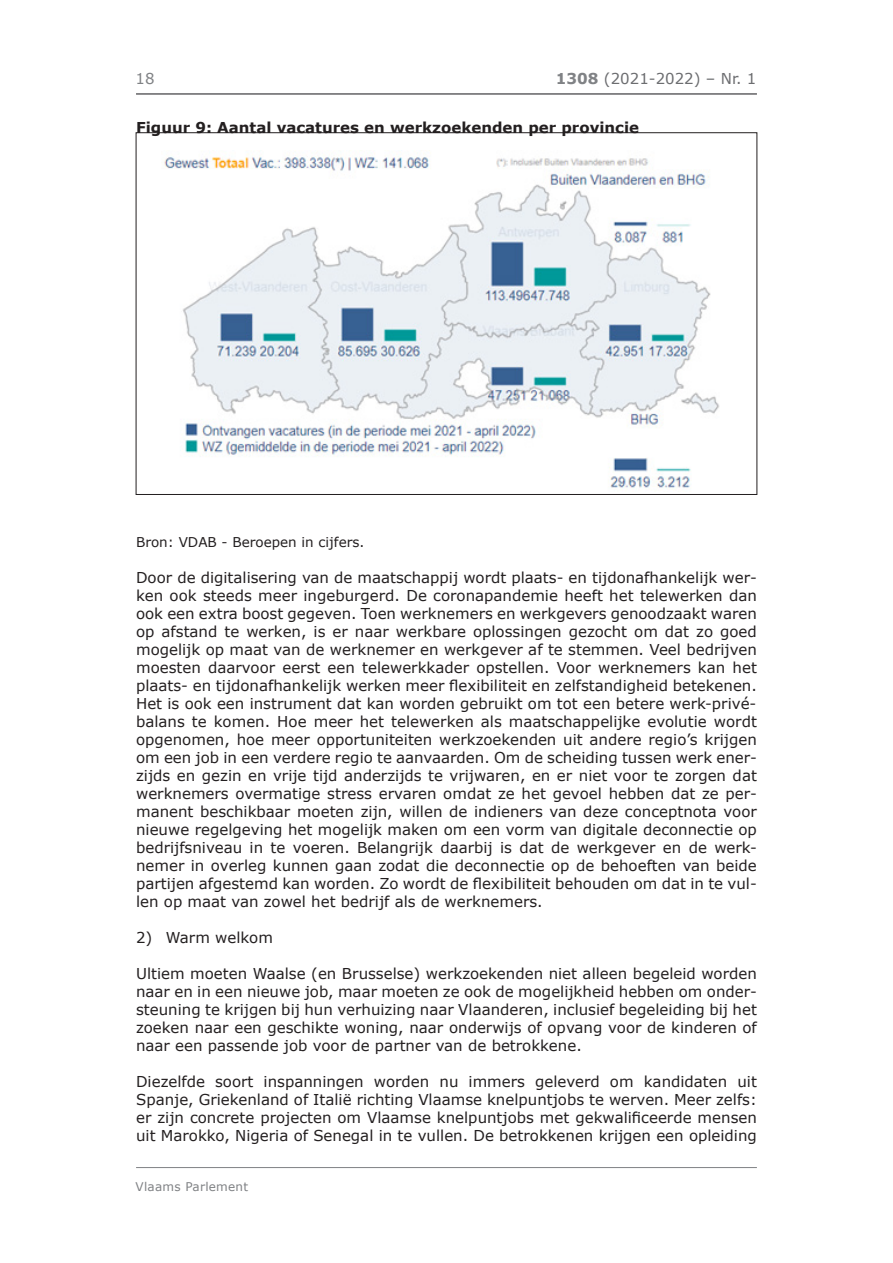
<style>
.page{position:relative;width:893px;height:1263px;background:#fff}
.page>*{position:absolute;margin:0;border:0;box-sizing:border-box;transform-origin:0 0}
.Body{font:15px/18px "Verdana";color:#231f20;text-align:justify}
.Body-2{font:700 15px "Verdana";color:#231f20}
.t1{font:15px "Verdana";color:#6c6d70}
.t2{font:15px "Verdana";color:#808285}
.Body-3{font:13.5px "Verdana";color:#231f20}
.t3{font:12px "Verdana";letter-spacing:.02em;color:#808285}
.s1{font-weight:700;color:#808285}
</style>
<div class="page">
<hr style="left:136px;top:94px;width:621px;height:1px;background:#808285">
<hr style="left:136px;top:1167px;width:621px;height:1px;background:#808285">
<img style="left:164px;top:150px;width:556px;height:338px">
<p class="t2" style="left:136px;top:68px;width:21px">18</p>
<p class="t1" style="left:556px;top:68px;width:202px"><span class="s1">1308</span> (2021-2022) – Nr. 1</p>
<p class="Body-2" style="left:136px;top:116px;width:505px">Figuur 9: Aantal vacatures en werkzoekenden per provincie</p>
<p class="Body-3" style="left:136px;top:532px;width:230px">Bron: VDAB - Beroepen in cijfers.</p>
<p class="Body" style="left:136px;top:568px;width:622px">Door de digitalisering van de maatschappij wordt plaats- en tijdonafhankelijk wer&shy;ken ook steeds meer ingeburgerd. De coronapandemie heeft het telewerken dan ook een extra boost gegeven. Toen werknemers en werkgevers genoodzaakt waren op afstand te werken, is er naar werkbare oplossingen gezocht om dat zo goed mogelijk op maat van de werknemer en werkgever af te stemmen. Veel bedrijven moesten daarvoor eerst een telewerkkader opstellen. Voor werknemers kan het plaats- en tijdonafhankelijk werken meer flexibiliteit en zelfstandigheid betekenen.<br>Het is ook een instrument dat kan worden gebruikt om tot een betere werk-privé-</p>
<p class="Body" style="left:136px;top:712px;width:622px">balans te komen. Hoe meer het telewerken als maatschappelijke evolutie wordt opgenomen, hoe meer opportuniteiten werkzoekenden uit andere regio’s krijgen om een job in een verdere regio te aanvaarden. Om de scheiding tussen werk ener&shy;zijds en gezin en vrije tijd anderzijds te vrijwaren, en er niet voor te zorgen dat werknemers overmatige stress ervaren omdat ze het gevoel hebben dat ze per&shy;manent beschikbaar moeten zijn, willen de indieners van deze conceptnota voor nieuwe regelgeving het mogelijk maken om een vorm van digitale deconnectie op bedrijfsniveau in te voeren. Belangrijk daarbij is dat de werkgever en de werk&shy;nemer in overleg kunnen gaan zodat die deconnectie op de behoeften van beide partijen afgestemd kan worden. Zo wordt de flexibiliteit behouden om dat in te vul&shy;len op maat van zowel het bedrijf als de werknemers.</p>
<p class="Body" style="left:136px;top:928px;width:138px">2) Warm welkom</p>
<p class="Body" style="left:136px;top:964px;width:622px">Ultiem moeten Waalse (en Brusselse) werkzoekenden niet alleen begeleid worden naar en in een nieuwe job, maar moeten ze ook de mogelijkheid hebben om onder&shy;steuning te krijgen bij hun verhuizing naar Vlaanderen, inclusief begeleiding bij het zoeken naar een geschikte woning, naar onderwijs of opvang voor de kinderen of naar een passende job voor de partner van de betrokkene.</p>
<p class="Body" style="left:136px;top:1072px;width:622px">Diezelfde soort inspanningen worden nu immers geleverd om kandidaten uit Spanje, Griekenland of Italië richting Vlaamse knelpuntjobs te werven. Meer zelfs: er zijn concrete projecten om Vlaamse knelpuntjobs met gekwalificeerde mensen uit Marokko, Nigeria of Senegal in te vullen. De betrokkenen krijgen een opleiding</p>
<p class="t3" style="left:136px;top:1179px;width:114px">Vlaams Parlement</p>
</div>
